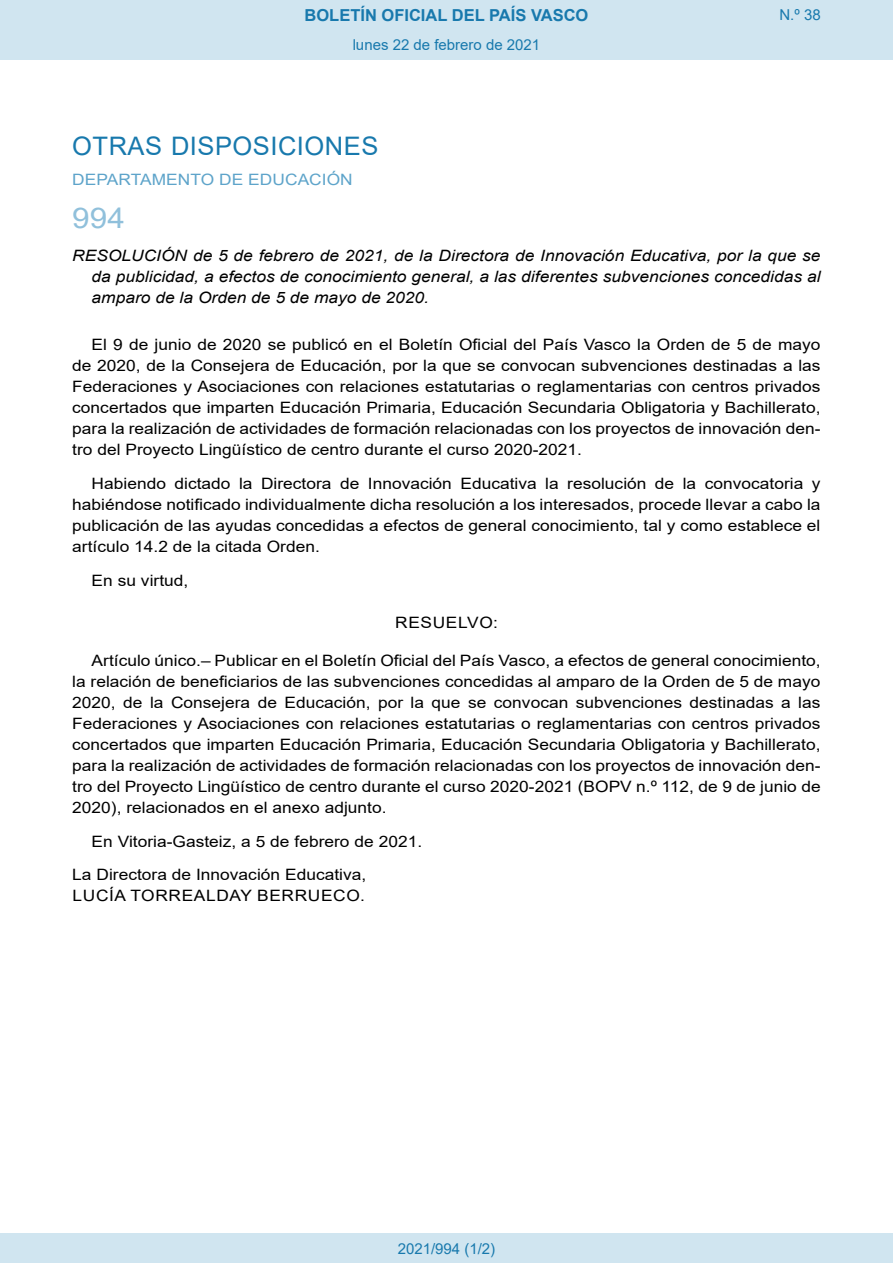
<style>
.page{position:relative;width:893px;height:1263px;background:#fff}
.page>*{position:absolute;margin:0;border:0;box-sizing:border-box;transform-origin:0 0}
.BOPVOrden{font:28.5px "Arial";color:#90c0db;scale:1.11 1}
.BOPVSeccion{font:25.5px "Arial";letter-spacing:.02em;color:#1879ad}
.t1{font:700 16.5px "Arial";color:#1879ad}
.BOPVDetalle{font:15.6px/21px "Arial";color:#000;text-align:justify;scale:1.11 1}
.BOPVTitulo{font:italic 15.6px/21px "Arial";color:#000;text-align:justify;scale:1.11 1}
.BOPVFirmaLugFec{font:15.6px "Arial";color:#000;scale:1.11 1}
.BOPVFirmaPuesto{font:15.6px "Arial";color:#000;scale:1.11 1}
.BOPVFirmaNombre{font:15.6px "Arial";letter-spacing:.035em;color:#000;scale:1.11 1}
.BOPVOrganismo{font:15.6px "Arial";letter-spacing:.005em;color:#5ea4ca;scale:1.11 1}
.BOPVClave{font:15.6px "Arial";letter-spacing:.035em;color:#000;scale:1.11 1}
.Paginacion_Centro{font:15px "Arial";color:#1879ad}
</style>
<div class="page">
<div style="left:0;top:0;width:893px;height:60px;background:#d0e5f0"></div>
<div style="left:0;top:1233px;width:893px;height:30px;background:#d0e5f0"></div>
<p class="t1" style="left:305px;top:3px;width:285px">BOLETÍN OFICIAL DEL PAÍS VASCO</p>
<p class="Paginacion_Centro" style="left:353px;top:35px;width:189px">lunes 22 de febrero de 2021</p>
<p class="Paginacion_Centro" style="left:779px;top:5px;width:43px">N.º 38</p>
<p class="BOPVSeccion" style="left:72px;top:128px;width:308px">OTRAS DISPOSICIONES</p>
<p class="BOPVOrganismo" style="left:72px;top:169px;width:254px">DEPARTAMENTO DE EDUCACIÓN</p>
<p class="BOPVOrden" style="left:72px;top:198px;width:49px">994</p>
<p class="BOPVTitulo" style="left:92px;top:246px;width:658px;text-indent:-19px">RESOLUCIÓN de 5 de febrero de 2021, de la Directora de Innovación Educativa, por la que se da publicidad, a efectos de conocimiento general, a las diferentes subvenciones concedidas al amparo de la Orden de 5 de mayo de 2020.</p>
<p class="BOPVDetalle" style="left:72px;top:334px;width:676px;text-indent:19px">El 9 de junio de 2020 se publicó en el Boletín Oficial del País Vasco la Orden de 5 de mayo de 2020, de la Consejera de Educación, por la que se convocan subvenciones destinadas a las Federaciones y Asociaciones con relaciones estatutarias o reglamentarias con centros privados concertados que imparten Educación Primaria, Educación Secundaria Obligatoria y Bachillerato, para la realización de actividades de formación relacionadas con los proyectos de innovación den&shy;tro del Proyecto Lingüístico de centro durante el curso 2020-2021.</p>
<p class="BOPVDetalle" style="left:72px;top:473px;width:676px;text-indent:19px">Habiendo dictado la Directora de Innovación Educativa la resolución de la convocatoria y habiéndose notificado individualmente dicha resolución a los interesados, procede llevar a cabo la publicación de las ayudas concedidas a efectos de general conocimiento, tal y como establece el artículo 14.2 de la citada Orden.</p>
<p class="BOPVDetalle" style="left:92px;top:569px;width:89px">En su virtud,</p>
<p class="BOPVClave" style="left:395px;top:612px;width:94px">RESUELVO:</p>
<p class="BOPVDetalle" style="left:72px;top:650px;width:676px;text-indent:19px">Artículo único.– Publicar en el Boletín Oficial del País Vasco, a efectos de general conocimiento, la relación de beneficiarios de las subvenciones concedidas al amparo de la Orden de 5 de mayo 2020, de la Consejera de Educación, por la que se convocan subvenciones destinadas a las Federaciones y Asociaciones con relaciones estatutarias o reglamentarias con centros privados concertados que imparten Educación Primaria, Educación Secundaria Obligatoria y Bachillerato, para la realización de actividades de formación relacionadas con los proyectos de innovación den&shy;tro del Proyecto Lingüístico de centro durante el curso 2020-2021 (BOPV n.º 112, de 9 de junio de 2020), relacionados en el anexo adjunto.</p>
<p class="BOPVFirmaLugFec" style="left:92px;top:830px;width:299px">En Vitoria-Gasteiz, a 5 de febrero de 2021.</p>
<p class="BOPVFirmaPuesto" style="left:72px;top:864px;width:266px">La Directora de Innovación Educativa,</p>
<p class="BOPVFirmaNombre" style="left:73px;top:885px;width:265px">LUCÍA TORREALDAY BERRUECO.</p>
<p class="Paginacion_Centro" style="left:398px;top:1238px;width:99px">2021/994 (1/2)</p>
</div>
